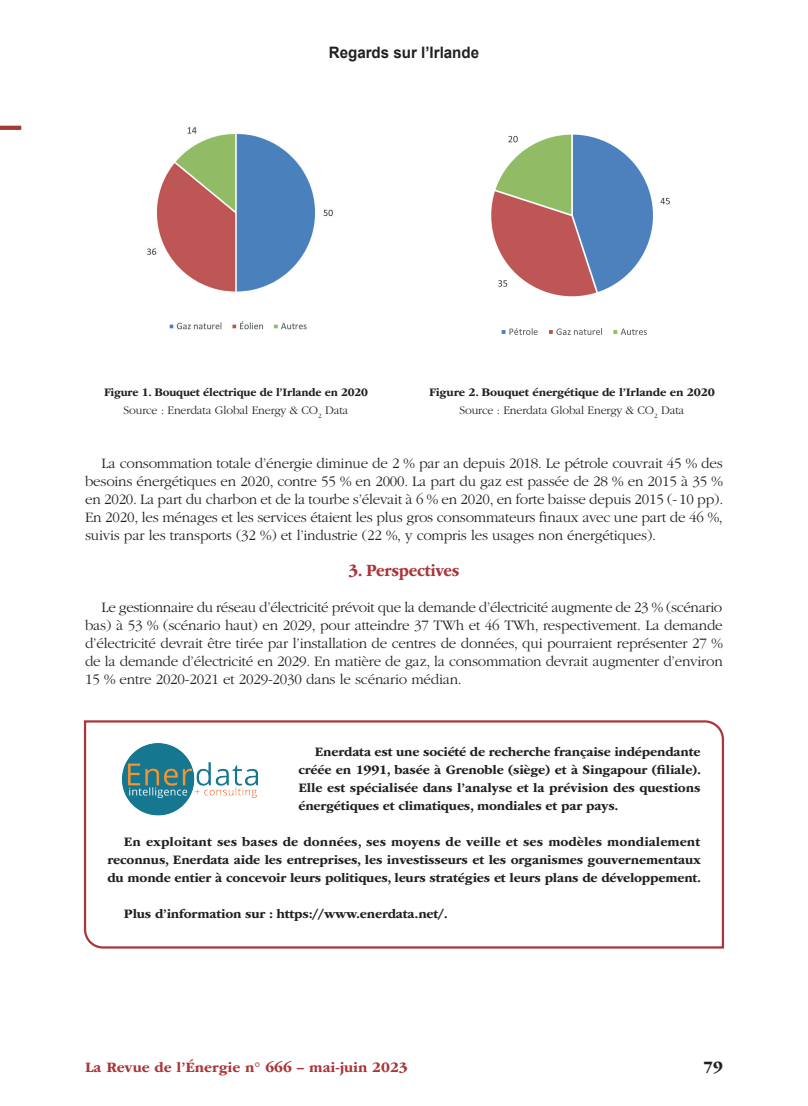
<style>
.page{position:relative;width:808px;height:1106px;background:#fff}
.page>*{position:absolute;margin:0;border:0;box-sizing:border-box;transform-origin:0 0}
.t1{font:700 18px "ITC Garamond Std";letter-spacing:-.015em;color:#a93639;scale:.9 1}
.t2{font:700 16.5px "ITC Garamond Std";color:#231f20}
.t3{font:700 15.75px "Arial";color:#231f20;scale:.96 1}
.t4{font:300 15px/18px "ITC Garamond Std";letter-spacing:-.015em;color:#231f20;text-align:justify}
.t5{font:700 15px "ITC Garamond Std";color:#a93639}
.t6{font:700 13.5px/18px "ITC Garamond Std";letter-spacing:-.015em;color:#231f20;text-align:justify}
.t7{font:700 12px/18px "ITC Garamond Std";letter-spacing:-.015em;color:#231f20;text-align:center}
.t8{font:700 12px/18px "ITC Garamond Std";letter-spacing:-.015em;color:#231f20;text-align:center;scale:.96 1}
.s1{font-weight:300}
</style>
<div class="page">
<hr style="left:0;top:126px;width:21px;height:4px;background:#a93639">
<img style="left:147px;top:127px;width:186px;height:203px">
<img style="left:491px;top:134px;width:179px;height:201px">
<svg style="left:83px;top:720px;width:642px;height:229px"></svg>
<p class="t3" style="left:329px;top:41px;width:158px">Regards sur l’Irlande</p>
<p class="t8" style="left:104px;top:383px;width:276px">Figure 1. Bouquet électrique de l’Irlande en 2020<br><span class="s1">Source : Enerdata Global Energy &amp; CO</span><sub>2</sub> <span class="s1">Data</span></p>
<p class="t7" style="left:429px;top:383px;width:287px">Figure 2. Bouquet énergétique de l’Irlande en 2020<br><span class="s1">Source : Enerdata Global Energy &amp; CO</span><sub>2</sub> <span class="s1">Data</span></p>
<p class="t4" style="left:85px;top:454px;width:640px;text-indent:16px">La consommation totale d’énergie diminue de 2 % par an depuis 2018. Le pétrole couvrait 45 % des besoins énergétiques en 2020, contre 55 % en 2000. La part du gaz est passée de 28 % en 2015 à 35 % en 2020. La part du charbon et de la tourbe s’élevait à 6 % en 2020, en forte baisse depuis 2015 (-10 pp).<br>En 2020, les ménages et les services étaient les plus gros consommateurs finaux avec une part de 46 %, suivis par les transports (32 %) et l’industrie (22 %, y compris les usages non énergétiques).</p>
<p class="t1" style="left:348px;top:560px;width:125px">3. Perspectives</p>
<p class="t4" style="left:85px;top:598px;width:639px;text-indent:16px">Le gestionnaire du réseau d’électricité prévoit que la demande d’électricité augmente de 23 % (scénario bas) à 53 % (scénario haut) en 2029, pour atteindre 37 TWh et 46 TWh, respectivement. La demande d’électricité devrait être tirée par l’installation de centres de données, qui pourraient représenter 27 % de la demande d’électricité en 2029. En matière de gaz, la consommation devrait augmenter d’environ 15 % entre 2020-2021 et 2029-2030 dans le scénario médian.</p>
<p class="t6" style="left:298px;top:743px;width:404px;text-indent:16px">Enerdata est une société de recherche française indépendante créée en 1991, basée à Grenoble (siège) et à Singapour (filiale).<br>Elle est spécialisée dans l’analyse et la prévision des questions énergétiques et climatiques, mondiales et par pays.</p>
<p class="t6" style="left:107px;top:833px;width:595px;text-indent:16px">En exploitant ses bases de données, ses moyens de veille et ses modèles mondialement reconnus, Enerdata aide les entreprises, les investisseurs et les organismes gouvernementaux du monde entier à concevoir leurs politiques, leurs stratégies et leurs plans de développement.</p>
<p class="t6" style="left:124px;top:905px;width:326px">Plus d’information sur : https://www.enerdata.net/.</p>
<p class="t5" style="left:85px;top:1058px;width:324px">La Revue de l’Énergie n° 666 – mai-juin 2023</p>
<p class="t2" style="left:703px;top:1057px;width:21px">79</p>
</div>
